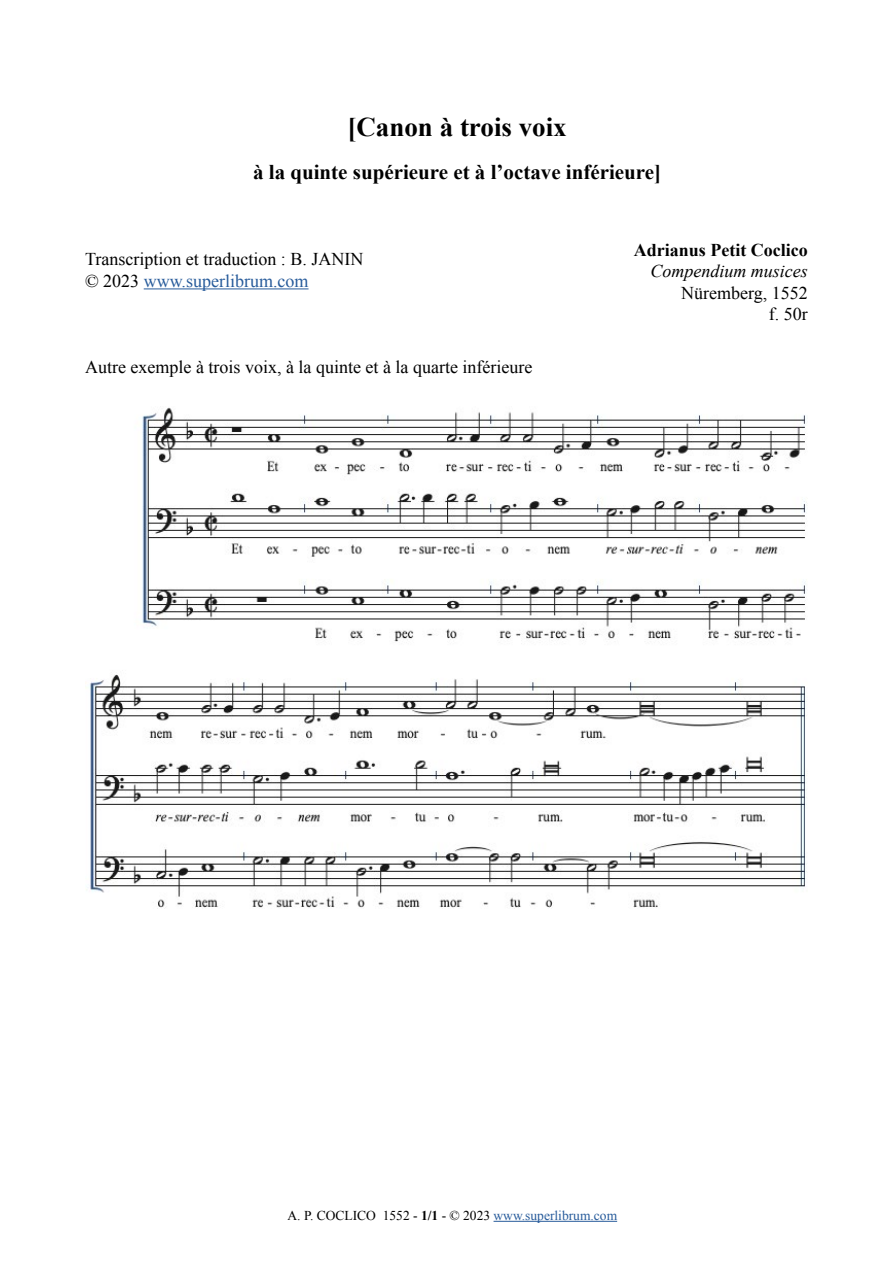
<style>
.page{position:relative;width:893px;height:1263px;background:#fff}
.page>*{position:absolute;margin:0;border:0;box-sizing:border-box;transform-origin:0 0}
.t1{font:700 27px "Times New Roman";color:#000}
.t2{font:700 21px "Times New Roman";color:#000}
.t3{font:18px/21.6px "Times New Roman";color:#000}
.t4{font:700 18px "Times New Roman";color:#000}
.t5{font:italic 18px "Times New Roman";color:#000}
.t6{font:13.5px "Times New Roman";color:#000}
.s1{color:#275b9b}
.s2{font-weight:700}
</style>
<div class="page">
<hr style="left:494px;top:1221px;width:123px;height:1px;background:#275b9b">
<hr style="left:144px;top:288px;width:165px;height:1px;background:#275b9b">
<img style="left:85px;top:407px;width:722px;height:502px">
<h1 class="t1" style="left:347px;top:108px;width:221px">[Canon à trois voix</h1>
<p class="t2" style="left:253px;top:157px;width:410px">à la quinte supérieure et à l’octave inférieure]</p>
<p class="t3" style="left:85px;top:248px;width:280px">Transcription et traduction : B. JANIN © 2023 <span class="s1">www.superlibrum.com</span></p>
<p class="t3" style="left:85px;top:356px;width:449px">Autre exemple à trois voix, à la quinte et à la quarte inférieure</p>
<p class="t4" style="left:634px;top:237px;width:175px">Adrianus Petit Coclico</p>
<p class="t5" style="left:650px;top:259px;width:159px">Compendium musices</p>
<p class="t3" style="left:681px;top:282px;width:128px;text-align:right">Nüremberg, 1552 f. 50r</p>
<p class="t6" style="left:287px;top:1206px;width:331px">A. P. COCLICO 1552 - <span class="s2">1/1</span> - © 2023 <span class="s1">www.superlibrum.com</span></p>
</div>
